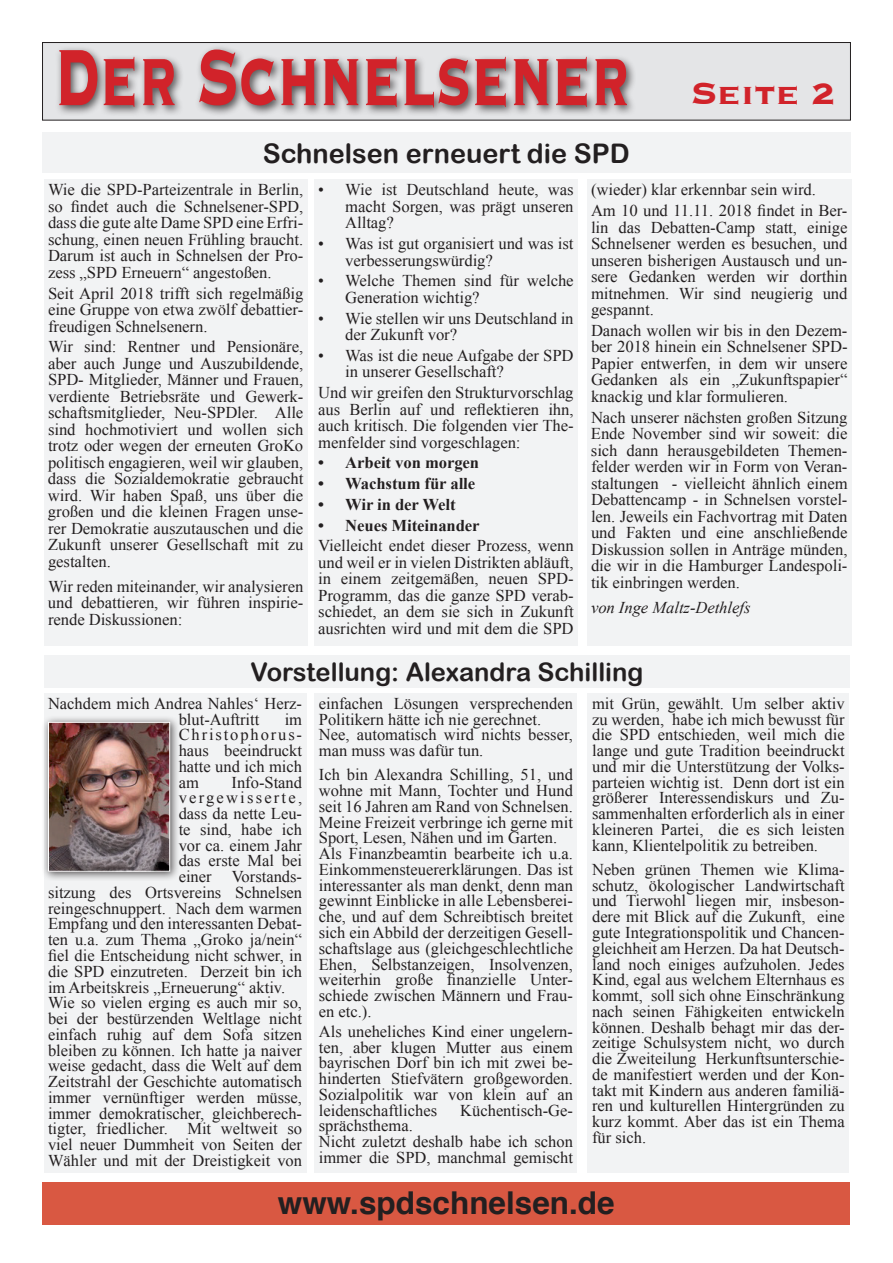
<style>
.page{position:relative;width:893px;height:1263px;background:#fff}
.page>*{position:absolute;margin:0;border:0;box-sizing:border-box;transform-origin:0 0}
.t1{font:700 104.55px "Copperplate";color:#d1232a;scale:.61 1}
.t2{font:700 39px "Copperplate";color:#d1232a}
.t3{font:700 31.5px "Helvetica";color:#231f20}
.t4{font:27px "Arial Rounded MT Bold";color:#231f20}
.t5{font:25.5px "Arial Rounded MT Bold";color:#231f20}
.t6{font:16.5px/15.8px "Times New Roman";color:#231f20;text-align:justify}
.t7{font:700 16.5px "Times New Roman";color:#231f20}
.t8{font:italic 16.5px "Times New Roman";color:#231f20}
.t9{font:16.5px "Times New Roman";letter-spacing:.135em;color:#231f20}
</style>
<div class="page">
<div style="left:44px;top:180px;width:263px;height:466px;background:#f2f3f4"></div>
<div style="left:314px;top:180px;width:264px;height:466px;background:#f2f3f4"></div>
<div style="left:587px;top:180px;width:265px;height:466px;background:#f2f3f4"></div>
<div style="left:42px;top:1182px;width:808px;height:42px;background:#d95842"></div>
<div style="left:42px;top:133px;width:808px;height:40px;background:#f2f3f4"></div>
<div style="left:43px;top:43px;width:807px;height:77px;background:#e4e5e7"></div>
<div style="left:42px;top:42px;width:809px;height:78px;border:1px solid #231f20"></div>
<div style="left:55px;top:44px;width:582px;height:73px;background:#231f20;opacity:.75"></div>
<div style="left:44px;top:655px;width:806px;height:33px;background:#f2f3f4"></div>
<div style="left:44px;top:693px;width:262px;height:479px;background:#f2f3f4"></div>
<div style="left:315px;top:693px;width:262px;height:479px;background:#f2f3f4"></div>
<div style="left:41px;top:715px;width:139px;height:166px;background:#231f20;opacity:.75"></div>
<img style="left:50px;top:724px;width:118px;height:146px">
<div style="left:48px;top:722px;width:122px;height:150px;border:1px solid #fff"></div>
<div style="left:588px;top:693px;width:261px;height:479px;background:#f2f3f4"></div>
<h1 class="t1" style="left:54px;top:8px;width:945px">Der Schnelsener</h1>
<h3 class="t4" style="left:263px;top:137px;width:369px">Schnelsen erneuert die SPD</h3>
<h2 class="t2" style="left:691px;top:68px;width:146px">Seite 2</h2>
<p class="t6" style="left:48px;top:181px;width:257px;line-height:16.5px">Wie die SPD-Parteizentrale in Berlin, so findet auch die Schnelsener-SPD, dass die gute alte Dame SPD eine Erfri&shy;schung, einen neuen Frühling braucht.<br>Darum ist auch in Schnelsen der Pro&shy;zess „SPD Erneuern“ angestoßen.</p>
<p class="t6" style="left:48px;top:285px;width:257px;line-height:16.5px">Seit April 2018 trifft sich regelmäßig eine Gruppe von etwa zwölf debattier&shy;freudigen Schnelsenern.</p>
<p class="t6" style="left:48px;top:338px;width:257px;line-height:16.5px">Wir sind: Rentner und Pensionäre, aber auch Junge und Auszubildende, SPD- Mitglieder, Männer und Frauen, verdiente Betriebsräte und Gewerk&shy;schaftsmitglieder, Neu-SPDler. Alle sind hochmotiviert und wollen sich trotz oder wegen der erneuten GroKo politisch engagieren, weil wir glauben, dass die Sozialdemokratie gebraucht wird. Wir haben Spaß, uns über die großen und die kleinen Fragen unse&shy;rer Demokratie auszutauschen und die Zukunft unserer Gesellschaft mit zu gestalten.</p>
<p class="t6" style="left:48px;top:578px;width:257px;line-height:16.5px">Wir reden miteinander, wir analysieren und debattieren, wir führen inspirie&shy;rende Diskussionen:</p>
<p class="t6" style="left:345px;top:181px;width:230px;line-height:16.5px;text-indent:-27px">• Wie ist Deutschland heute, was macht Sorgen, was prägt unseren Alltag?</p>
<p class="t6" style="left:345px;top:235px;width:230px;line-height:16.5px;text-indent:-27px">• Was ist gut organisiert und was ist verbesserungswürdig?</p>
<p class="t6" style="left:345px;top:272px;width:230px;line-height:16.5px;text-indent:-27px">• Welche Themen sind für welche<br>Generation wichtig?</p>
<p class="t6" style="left:345px;top:310px;width:230px;line-height:16.5px;text-indent:-27px">• Wie stellen wir uns Deutschland in der Zukunft vor?</p>
<p class="t6" style="left:345px;top:347px;width:230px;line-height:16.5px;text-indent:-27px">• Was ist die neue Aufgabe der SPD in unserer Gesellschaft?</p>
<p class="t6" style="left:318px;top:384px;width:257px;line-height:16.5px">Und wir greifen den Strukturvorschlag aus Berlin auf und reflektieren ihn, auch kritisch. Die folgenden vier The&shy;menfelder sind vorgeschlagen:</p>
<p class="t7" style="left:318px;top:451px;width:163px">• Arbeit von morgen</p>
<p class="t7" style="left:318px;top:472px;width:159px">• Wachstum für alle</p>
<p class="t7" style="left:318px;top:493px;width:139px">• Wir in der Welt</p>
<p class="t7" style="left:318px;top:514px;width:163px">• Neues Miteinander</p>
<p class="t6" style="left:318px;top:537px;width:257px;line-height:16.5px">Vielleicht endet dieser Prozess, wenn und weil er in vielen Distrikten abläuft, in einem zeitgemäßen, neuen SPD-Programm, das die ganze SPD verab&shy;schiedet, an dem sie sich in Zukunft ausrichten wird und mit dem die SPD</p>
<p class="t6" style="left:591px;top:179px;width:258px;line-height:20.7px">(wieder) klar erkennbar sein wird.<br>Am 10 und 11.11. 2018 findet in Ber-</p>
<p class="t6" style="left:591px;top:219px;width:258px;line-height:16.5px">lin das Debatten-Camp statt, einige Schnelsener werden es besuchen, und unseren bisherigen Austausch und un&shy;sere Gedanken werden wir dorthin mitnehmen. Wir sind neugierig und gespannt.</p>
<p class="t6" style="left:591px;top:322px;width:258px;line-height:16.5px">Danach wollen wir bis in den Dezem&shy;ber 2018 hinein ein Schnelsener SPD-Papier entwerfen, in dem wir unsere Gedanken als ein „Zukunftspapier“ knackig und klar formulieren.</p>
<p class="t6" style="left:591px;top:409px;width:258px;line-height:16.5px">Nach unserer nächsten großen Sitzung Ende November sind wir soweit: die sich dann herausgebildeten Themen&shy;felder werden wir in Form von Veran&shy;staltungen - vielleicht ähnlich einem Debattencamp - in Schnelsen vorstel&shy;len. Jeweils ein Fachvortrag mit Daten und Fakten und eine anschließende Diskussion sollen in Anträge münden, die wir in die Hamburger Landespoli&shy;tik einbringen werden.</p>
<p class="t8" style="left:591px;top:596px;width:161px">von Inge Maltz-Dethlefs</p>
<h3 class="t5" style="left:251px;top:657px;width:394px">Vorstellung: Alexandra Schilling</h3>
<p class="t6" style="left:179px;top:695px;width:125px;text-indent:-131px">Nachdem mich Andrea Nahles‘ Herz&shy;blut-Auftritt</p>
<p class="t6" style="left:319px;top:695px;width:256px;text-align:left">einfachen Lösungen versprechenden Politikern hätte ich nie gerechnet.<br>Nee, automatisch wird nichts besser, man muss was dafür tun.</p>
<p class="t6" style="left:319px;top:767px;width:256px;text-align:left">Ich bin Alexandra Schilling, 51, und wohne mit Mann, Tochter und Hund seit 16 Jahren am Rand von Schnelsen.<br>Meine Freizeit verbringe ich gerne mit Sport, Lesen, Nähen und im Garten.<br>Als Finanzbeamtin bearbeite ich u.a.<br>Einkommensteuererklärungen. Das ist interessanter als man denkt, denn man gewinnt Einblicke in alle Lebensberei&shy;che, und auf dem Schreibtisch breitet sich ein Abbild der derzeitigen Gesell&shy;schaftslage aus (gleichgeschlechtliche Ehen, Selbstanzeigen, Insolvenzen, weiterhin große finanzielle Unter&shy;schiede zwischen Männern und Frau&shy;en etc.).</p>
<p class="t6" style="left:319px;top:1023px;width:256px">Als uneheliches Kind einer ungelern&shy;ten, aber klugen Mutter aus einem bayrischen Dorf bin ich mit zwei be&shy;hinderten Stiefvätern großgeworden.<br>Sozialpolitik war von klein auf an leidenschaftliches</p>
<p class="t6" style="left:592px;top:695px;width:254px">mit Grün, gewählt. Um selber aktiv zu werden, habe ich mich bewusst für die SPD entschieden, weil mich die lange und gute Tradition beeindruckt und mir die Unterstützung der Volks&shy;parteien wichtig ist. Denn dort ist ein größerer Interessendiskurs und Zu&shy;sammenhalten erforderlich als in einer kleineren Partei, die es sich leisten kann, Klientelpolitik zu betreiben.</p>
<p class="t6" style="left:592px;top:861px;width:254px">Neben grünen Themen wie Klima&shy;schutz, ökologischer Landwirtschaft und Tierwohl liegen mir, insbeson&shy;dere mit Blick auf die Zukunft, eine gute Integrationspolitik und Chancen&shy;gleichheit am Herzen. Da hat Deutsch&shy;land noch einiges aufzuholen. Jedes Kind, egal aus welchem Elternhaus es kommt, soll sich ohne Einschränkung nach seinen Fähigkeiten entwickeln können. Deshalb behagt mir das der&shy;zeitige Schulsystem nicht, wo durch die Zweiteilung Herkunftsunterschie&shy;de manifestiert werden und der Kon&shy;takt mit Kindern aus anderen familiä&shy;ren und kulturellen Hintergründen zu kurz kommt. Aber das ist ein Thema für sich.</p>
<p class="t6" style="left:179px;top:711px;width:125px;text-indent:106px">im Christophorus&shy;haus beeindruckt hatte und ich mich am</p>
<p class="t6" style="left:232px;top:774px;width:72px">Info-Stand</p>
<p class="t9" style="left:179px;top:787px;width:125px">vergewisserte,</p>
<p class="t6" style="left:179px;top:805px;width:125px">dass da nette Leu-</p>
<p class="t6" style="left:179px;top:821px;width:125px">te sind, habe ich</p>
<p class="t6" style="left:179px;top:837px;width:125px">vor ca. einem Jahr</p>
<p class="t6" style="left:179px;top:853px;width:125px">das erste Mal bei</p>
<p class="t6" style="left:179px;top:868px;width:125px">einer Vorstands-</p>
<p class="t6" style="left:48px;top:884px;width:256px">sitzung des Ortsvereins Schnelsen</p>
<p class="t6" style="left:48px;top:900px;width:256px">reingeschnuppert. Nach dem warmen</p>
<p class="t6" style="left:48px;top:916px;width:256px">Empfang und den interessanten Debat-</p>
<p class="t6" style="left:48px;top:931px;width:256px">ten u.a. zum Thema „Groko ja/nein“</p>
<p class="t6" style="left:48px;top:947px;width:256px">fiel die Entscheidung nicht schwer, in</p>
<p class="t6" style="left:48px;top:963px;width:256px">die SPD einzutreten. Derzeit bin ich</p>
<p class="t6" style="left:48px;top:979px;width:239px">im Arbeitskreis „Erneuerung“ aktiv.</p>
<p class="t6" style="left:48px;top:995px;width:256px">Wie so vielen erging es auch mir so,</p>
<p class="t6" style="left:48px;top:1010px;width:256px">bei der bestürzenden Weltlage nicht</p>
<p class="t6" style="left:48px;top:1026px;width:256px">einfach ruhig auf dem Sofa sitzen</p>
<p class="t6" style="left:48px;top:1042px;width:256px">bleiben zu können. Ich hatte ja naiver</p>
<p class="t6" style="left:48px;top:1058px;width:256px">weise gedacht, dass die Welt auf dem</p>
<p class="t6" style="left:48px;top:1073px;width:256px">Zeitstrahl der Geschichte automatisch</p>
<p class="t6" style="left:48px;top:1089px;width:256px">immer vernünftiger werden müsse,</p>
<p class="t6" style="left:48px;top:1105px;width:256px">immer demokratischer, gleichberech-</p>
<p class="t6" style="left:48px;top:1121px;width:256px">tigter, friedlicher. Mit weltweit so</p>
<p class="t6" style="left:48px;top:1136px;width:256px">viel neuer Dummheit von Seiten der</p>
<p class="t6" style="left:48px;top:1152px;width:256px">Wähler und mit der Dreistigkeit von</p>
<p class="t6" style="left:460px;top:1102px;width:114px">Küchentisch-Ge-</p>
<p class="t6" style="left:319px;top:1118px;width:256px;text-align:left">sprächsthema.<br>Nicht zuletzt deshalb habe ich schon immer die SPD, manchmal gemischt</p>
<h3 class="t3" style="left:278px;top:1178px;width:338px">www.spdschnelsen.de</h3>
</div>
